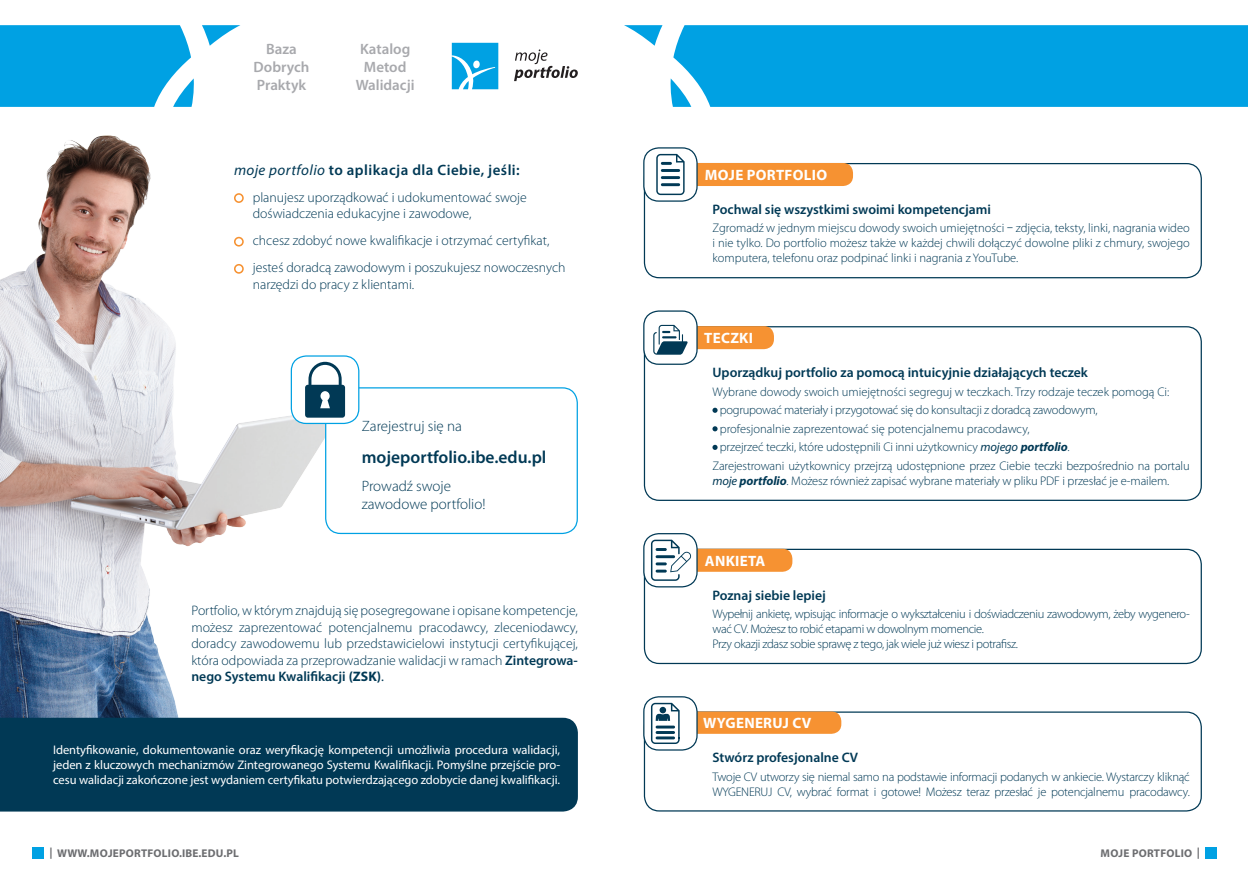
<style>
.page{position:relative;width:1248px;height:886px;background:#fff}
.page>*{position:absolute;margin:0;border:0;box-sizing:border-box;transform-origin:0 0}
.t1{font:600 17.5px "Myriad Pro";color:#013955}
.t2{font:300 15px/18px "Myriad Pro";color:#013955}
.t3{font:600 15px "Myriad Pro";letter-spacing:.03em;color:#013955}
.t4{font:600 15px "Myriad Pro";color:#a8a9ad}
.t5{font:700 15px "Myriad Pro";letter-spacing:.02em;color:#fff}
.t6{font:300 13.75px/16.5px "Myriad Pro";color:#013955}
.t7{font:600 13.75px "Myriad Pro";color:#013955}
.t8{font:300 12.5px/15px "Myriad Pro";letter-spacing:-.015em;color:#013955}
.t9{font:12.5px/15px "Myriad Pro";letter-spacing:-.005em;color:#fff;text-align:justify}
.t10{font:700 11.25px "Myriad Pro";letter-spacing:.02em;color:#6c6d70}
.s1{font-weight:400;font-style:italic}
.s2{font-weight:600}
.s3{font-weight:700}
.s4{font-weight:400}
.s5{font-family:"Minion Pro";font-weight:400}
.s6{font-weight:700;font-style:italic}
</style>
<div class="page">
<img style="left:0;top:135px;width:333px;height:583px">
<div style="left:234px;top:193px;width:10px;height:10px;border:2px solid #f69232;border-radius:50%"></div>
<div style="left:234px;top:237px;width:10px;height:10px;border:2px solid #f69232;border-radius:50%"></div>
<div style="left:234px;top:264px;width:10px;height:10px;border:2px solid #f69232;border-radius:50%"></div>
<div style="left:643px;top:163px;width:558px;height:115px;border:1px solid #013955;border-radius:15px"></div>
<div style="left:644px;top:163px;width:209px;height:23px;background:#f69232;border-radius:10px"></div>
<div style="left:643px;top:148px;width:54px;height:53px;background:#fff;border-radius:15px"></div>
<div style="left:643px;top:147px;width:54px;height:55px;border:1px solid #013955;border-radius:15px"></div>
<svg style="left:656px;top:154px;width:28px;height:41px"></svg>
<hr style="left:660px;top:169px;width:20px;height:3px;background:#013955">
<hr style="left:660px;top:176px;width:20px;height:3px;background:#013955">
<hr style="left:660px;top:183px;width:20px;height:3px;background:#013955">
<div style="left:326px;top:388px;width:251px;height:145px;background:#fff;border-radius:15px"></div>
<div style="left:325px;top:387px;width:253px;height:147px;border:1px solid #00a1e3;border-radius:15px"></div>
<svg style="left:712px;top:408px;width:5px;height:5px"></svg>
<svg style="left:712px;top:426px;width:5px;height:5px"></svg>
<svg style="left:712px;top:445px;width:5px;height:5px"></svg>
<div style="left:643px;top:326px;width:558px;height:175px;border:1px solid #013955;border-radius:15px"></div>
<div style="left:643px;top:326px;width:131px;height:23px;background:#f69232;border-radius:10px"></div>
<div style="left:643px;top:311px;width:54px;height:53px;background:#fff;border-radius:15px"></div>
<div style="left:643px;top:310px;width:54px;height:55px;border:1px solid #013955;border-radius:15px"></div>
<svg style="left:653px;top:325px;width:34px;height:30px"></svg>
<div style="left:643px;top:549px;width:558px;height:115px;border:1px solid #013955;border-radius:15px"></div>
<div style="left:644px;top:549px;width:148px;height:23px;background:#f69232;border-radius:10px"></div>
<div style="left:643px;top:534px;width:54px;height:53px;background:#fff;border-radius:15px"></div>
<div style="left:643px;top:533px;width:54px;height:54px;border:1px solid #013955;border-radius:15px"></div>
<svg style="left:651px;top:540px;width:40px;height:41px"></svg>
<div style="left:0;top:718px;width:578px;height:93px;background:#013955"></div>
<div style="left:291px;top:356px;width:68px;height:67px;background:#fff;border-radius:15px"></div>
<div style="left:291px;top:355px;width:68px;height:69px;border:1px solid #00a1e3;border-radius:15px"></div>
<svg style="left:305px;top:362px;width:40px;height:56px"></svg>
<svg style="left:0;top:25px;width:240px;height:82px"></svg>
<svg style="left:624px;top:25px;width:623px;height:82px;background:#17a9e5"></svg>
<div style="left:32px;top:847px;width:11px;height:12px;background:#00a1e3"></div>
<div style="left:1205px;top:847px;width:11px;height:12px;background:#00a1e3"></div>
<div style="left:643px;top:711px;width:558px;height:100px;border:1px solid #013955;border-radius:15px"></div>
<div style="left:643px;top:696px;width:54px;height:54px;border:1px solid #013955;border-radius:15px"></div>
<svg style="left:643px;top:703px;width:198px;height:41px"></svg>
<svg style="left:514px;top:49px;width:63px;height:32px"></svg>
<svg style="left:452px;top:43px;width:46px;height:46px;background:#24aee6"></svg>
<p class="t4" style="left:266px;top:39px;width:32px">Baza</p>
<p class="t4" style="left:253px;top:57px;width:57px">Dobrych</p>
<p class="t4" style="left:257px;top:75px;width:51px">Praktyk</p>
<p class="t4" style="left:360px;top:39px;width:52px">Katalog</p>
<p class="t4" style="left:364px;top:57px;width:44px">Metod</p>
<p class="t4" style="left:356px;top:75px;width:60px">Walidacji</p>
<p class="t3" style="left:234px;top:160px;width:287px"><span class="s1">moje portfolio</span> to aplikacja dla Ciebie, jeśli:</p>
<p class="t6" style="left:253px;top:189px;width:276px">planujesz uporządkować i udokumentować swoje doświadczenia edukacyjne i zawodowe,</p>
<p class="t6" style="left:253px;top:233px;width:298px">chcesz zdobyć nowe kwalifikacje i otrzymać certyfikat,</p>
<p class="t6" style="left:253px;top:260px;width:314px">jesteś doradcą zawodowym i poszukujesz nowoczesnych narzędzi do pracy z klientami.</p>
<p class="t2" style="left:362px;top:417px;width:102px">Zarejestruj się na</p>
<p class="t1" style="left:362px;top:446px;width:186px">mojeportfolio.ibe.edu.pl</p>
<p class="t2" style="left:362px;top:477px;width:125px">Prowadź swoje zawodowe portfolio!</p>
<p class="t6" style="left:191px;top:602px;width:388px;text-align:justify">Portfolio, w którym znajdują się posegregowane i opisane kompetencje, możesz zaprezentować potencjalnemu pracodawcy, zleceniodawcy, doradcy zawodowemu lub przedstawicielowi instytucji certyfikującej, która odpowiada za przeprowadzanie walidacji w ramach <span class="s2">Zintegrowa&shy;nego Systemu Kwalifikacji</span> <span class="s3">(ZSK)</span><span class="s4">.</span></p>
<p class="t9" style="left:53px;top:742px;width:508px">Identyfikowanie, dokumentowanie oraz weryfikację kompetencji umożliwia procedura walidacji, jeden z kluczowych mechanizmów Zintegrowanego Systemu Kwalifikacji. Pomyślne przejście pro&shy;cesu walidacji zakończone jest wydaniem certyfikatu potwierdzającego zdobycie danej kwalifikacji.</p>
<p class="t5" style="left:704px;top:165px;width:124px">MOJE PORTFOLIO</p>
<p class="t7" style="left:712px;top:200px;width:280px">Pochwal się wszystkimi swoimi kompetencjami</p>
<p class="t8" style="left:712px;top:221px;width:479px;text-align:justify">Zgromadź w jednym miejscu dowody swoich umiejętności <span class="s5">–</span> zdjęcia, teksty, linki, nagrania wideo i nie tylko. Do portfolio możesz także w każdej chwili dołączyć dowolne pliki z chmury, swojego komputera, telefonu oraz podpinać linki i nagrania z YouTube.</p>
<p class="t5" style="left:704px;top:328px;width:50px">TECZKI</p>
<p class="t7" style="left:712px;top:364px;width:377px">Uporządkuj portfolio za pomocą intuicyjnie działających teczek</p>
<p class="t8" style="left:712px;top:384px;width:458px">Wybrane dowody swoich umiejętności segreguj w teczkach. Trzy rodzaje teczek pomogą Ci:</p>
<p class="t8" style="left:719px;top:403px;width:379px">pogrupować materiały i przygotować się do konsultacji z doradcą zawodowym,</p>
<p class="t8" style="left:719px;top:421px;width:311px">profesjonalnie zaprezentować się potencjalnemu pracodawcy,</p>
<p class="t8" style="left:719px;top:440px;width:351px">przejrzeć teczki, które udostępnili Ci inni użytkownicy <span class="s1">mojego</span> <span class="s6">portfolio</span>.</p>
<p class="t8" style="left:712px;top:458px;width:479px">Zarejestrowani użytkownicy przejrzą udostępnione przez Ciebie teczki bezpośrednio na portalu <span class="s1">moje</span> <span class="s6">portfolio</span>. Możesz również zapisać wybrane materiały w pliku PDF i przesłać je e-mailem.</p>
<p class="t5" style="left:704px;top:551px;width:62px">ANKIETA</p>
<p class="t7" style="left:712px;top:586px;width:115px">Poznaj siebie lepiej</p>
<p class="t8" style="left:712px;top:607px;width:479px">Wypełnij ankietę, wpisując informacje o wykształceniu i doświadczeniu zawodowym, żeby wygenero&shy;wać CV. Możesz to robić etapami w dowolnym momencie.</p>
<p class="t8" style="left:712px;top:637px;width:307px">Przy okazji zdasz sobie sprawę z tego, jak wiele już wiesz i potrafisz.</p>
<p class="t5" style="left:703px;top:713px;width:110px">WYGENERUJ CV</p>
<p class="t7" style="left:712px;top:749px;width:147px">Stwórz profesjonalne CV</p>
<p class="t8" style="left:712px;top:769px;width:479px">Twoje CV utworzy się niemal samo na podstawie informacji podanych w ankiecie. Wystarczy kliknąć<br>WYGENERUJ CV, wybrać format i gotowe! Możesz teraz przesłać je potencjalnemu pracodawcy.</p>
<p class="t10" style="left:50px;top:846px;width:191px">| WWW.MOJEPORTFOLIO.IBE.EDU.PL</p>
<p class="t10" style="left:1100px;top:846px;width:101px">MOJE PORTFOLIO |</p>
</div>
